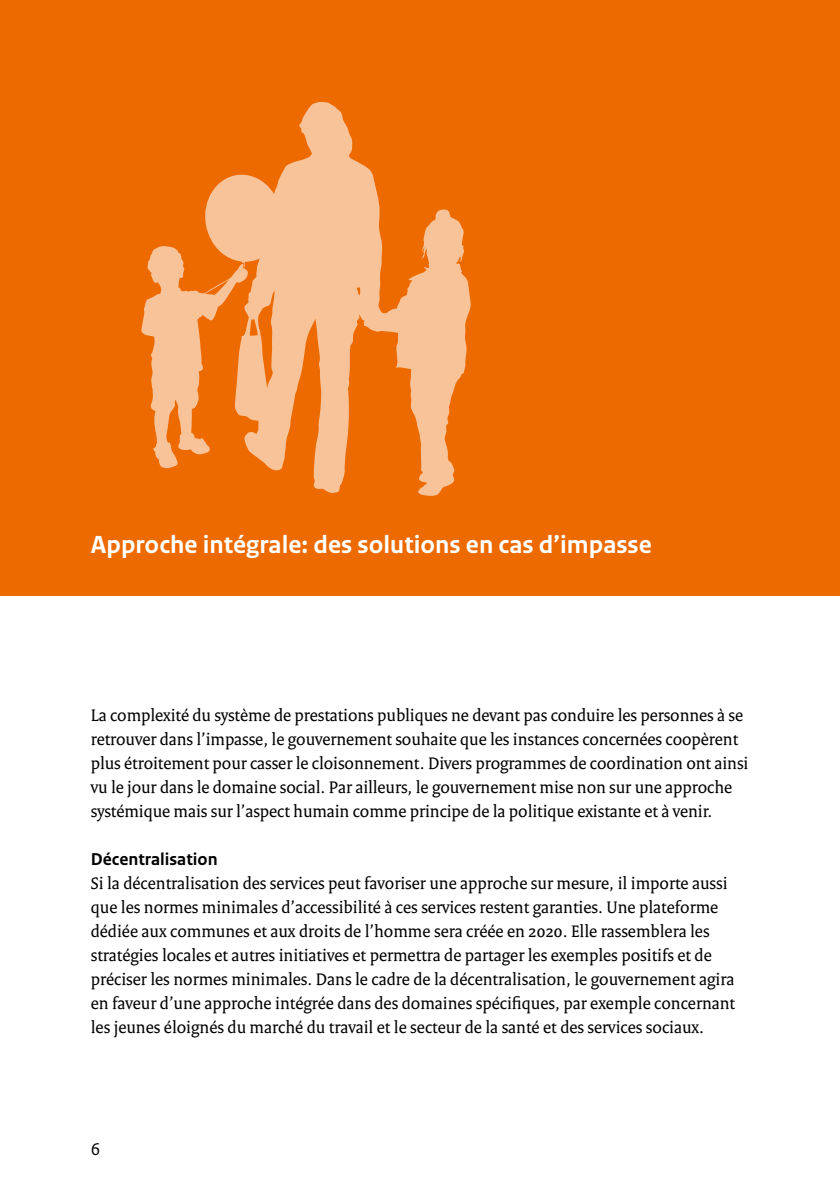
<style>
.page{position:relative;width:840px;height:1191px;background:#fff}
.page>*{position:absolute;margin:0;border:0;box-sizing:border-box;transform-origin:0 0}
.t1{font:700 26px "Rijksoverheid Sans Text";color:#fff}
.t2{font:18px/24px "Rijksoverheid Serif";color:#000}
.t3{font:700 18px "Rijksoverheid Sans Text";color:#000}
.t4{font:18px "Rijksoverheid Sans Text";color:#000}
</style>
<div class="page">
<div style="left:0;top:0;width:839px;height:595px;background:#ed6a00"></div>
<svg style="left:270px;top:102px;width:200px;height:394px"></svg>
<svg style="left:141px;top:172px;width:143px;height:296px;fill:#f8c399"></svg>
<h1 class="t1" style="left:91px;top:530px;width:562px">Approche intégrale: des solutions en cas d’impasse</h1>
<p class="t2" style="left:91px;top:703px;width:658px">La complexité du système de prestations publiques ne devant pas conduire les personnes à se retrouver dans l’impasse, le gouvernement souhaite que les instances concernées coopèrent plus étroitement pour casser le cloisonnement. Divers programmes de coordination ont ainsi vu le jour dans le domaine social. Par ailleurs, le gouvernement mise non sur une approche systémique mais sur l’aspect humain comme principe de la politique existante et à venir.</p>
<p class="t3" style="left:91px;top:849px;width:128px">Décentralisation</p>
<p class="t2" style="left:91px;top:871px;width:645px">Si la décentralisation des services peut favoriser une approche sur mesure, il importe aussi que les normes minimales d’accessibilité à ces services restent garanties. Une plateforme dédiée aux communes et aux droits de l’homme sera créée en 2020. Elle rassemblera les stratégies locales et autres initiatives et permettra de partager les exemples positifs et de préciser les normes minimales. Dans le cadre de la décentralisation, le gouvernement agira en faveur d’une approche intégrée dans des domaines spécifiques, par exemple concernant les jeunes éloignés du marché du travail et le secteur de la santé et des services sociaux.</p>
<p class="t4" style="left:91px;top:1138px;width:11px">6</p>
</div>
